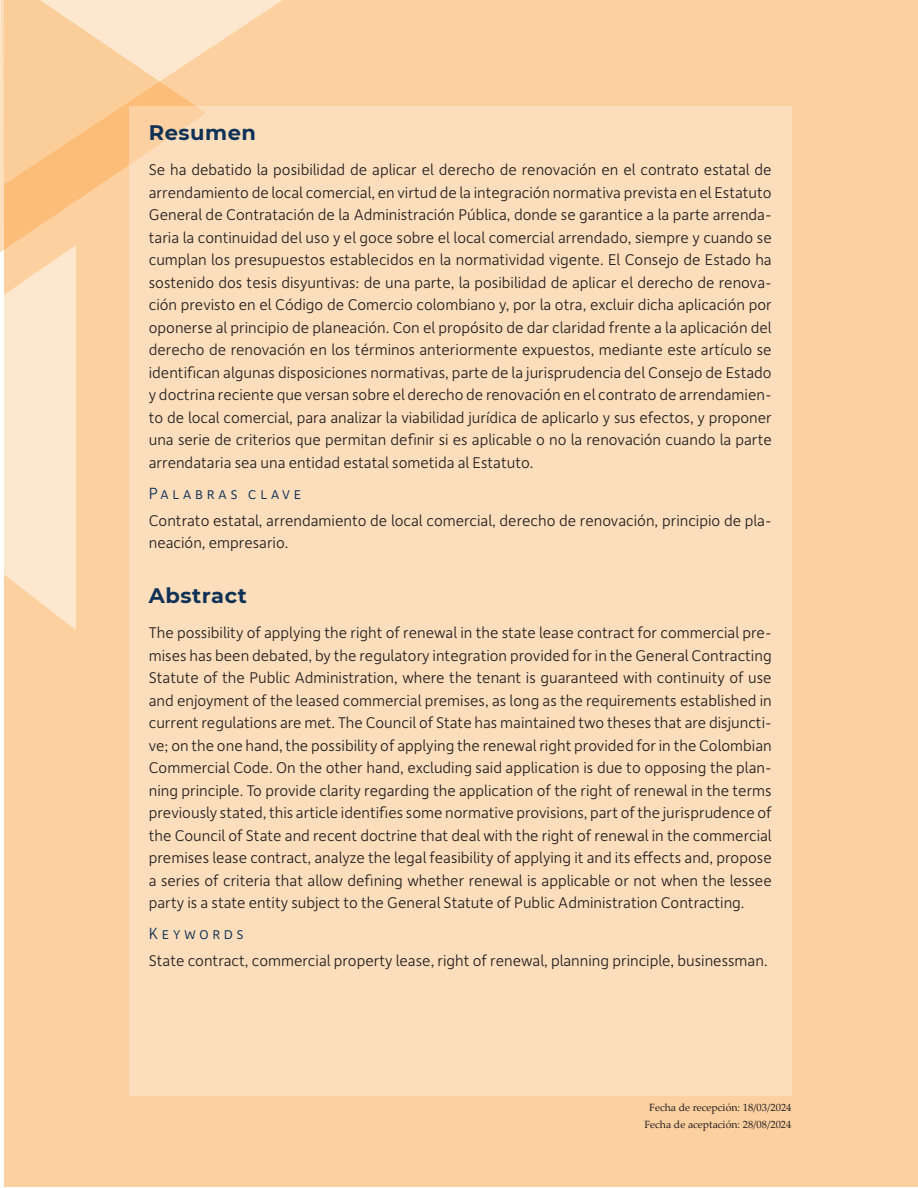
<style>
.page{position:relative;width:918px;height:1188px;background:#fff}
.page>*{position:absolute;margin:0;border:0;box-sizing:border-box;transform-origin:0 0}
.Tit-Resumen-Abstract{font:700 21px "Montserrat";letter-spacing:.025em;color:#0f3156}
.Palabras_clave{font:300 17.25px "Depot New";letter-spacing:.2em;color:#0f3156}
.Resumen{font:300 16.5px/22.5px "Depot New";color:#231f20;text-align:justify}
.Resumen-Ingles{font:300 16.5px/22.5px "Depot New";color:#231f20;text-align:justify}
.Fecha_recepcion-publicacion{font:10.5px "Palatino Linotype";color:#231f20}
</style>
<div class="page">
<div style="left:5px;top:0;width:913px;height:1186px;background:#fdd0a0"></div>
<svg style="left:206px;top:0;width:76px;height:51px"></svg>
<svg style="left:0;top:0;width:206px;height:245px"></svg>
<svg style="left:0;top:245px;width:76px;height:385px"></svg>
<div style="left:129px;top:106px;width:663px;height:990px;background:#fddebc"></div>
<p class="Tit-Resumen-Abstract" style="left:149px;top:118px;width:109px">Resumen</p>
<p class="Resumen" style="left:149px;top:158px;width:625px">Se ha debatido la posibilidad de aplicar el derecho de renovación en el contrato estatal de arrendamiento de local comercial, en virtud de la integración normativa prevista en el Estatuto General de Contratación de la Administración Pública, donde se garantice a la parte arrenda&shy;taria la continuidad del uso y el goce sobre el local comercial arrendado, siempre y cuando se cumplan los presupuestos establecidos en la normatividad vigente. El Consejo de Estado ha sostenido dos tesis disyuntivas: de una parte, la posibilidad de aplicar el derecho de renova&shy;ción previsto en el Código de Comercio colombiano y, por la otra, excluir dicha aplicación por oponerse al principio de planeación. Con el propósito de dar claridad frente a la aplicación del derecho de renovación en los términos anteriormente expuestos, mediante este artículo se identifican algunas disposiciones normativas, parte de la jurisprudencia del Consejo de Estado y doctrina reciente que versan sobre el derecho de renovación en el contrato de arrendamien&shy;to de local comercial, para analizar la viabilidad jurídica de aplicarlo y sus efectos, y proponer una serie de criterios que permitan definir si es aplicable o no la renovación cuando la parte arrendataria sea una entidad estatal sometida al Estatuto.</p>
<p class="Palabras_clave" style="left:149px;top:482px;width:154px">Palabras clave</p>
<p class="Resumen" style="left:149px;top:508px;width:624px">Contrato estatal, arrendamiento de local comercial, derecho de renovación, principio de pla&shy;neación, empresario.</p>
<p class="Tit-Resumen-Abstract" style="left:149px;top:581px;width:100px">Abstract</p>
<p class="Resumen-Ingles" style="left:149px;top:621px;width:624px">The possibility of applying the right of renewal in the state lease contract for commercial pre&shy;mises has been debated, by the regulatory integration provided for in the General Contracting Statute of the Public Administration, where the tenant is guaranteed with continuity of use and enjoyment of the leased commercial premises, as long as the requirements established in current regulations are met. The Council of State has maintained two theses that are disjuncti&shy;ve; on the one hand, the possibility of applying the renewal right provided for in the Colombian Commercial Code. On the other hand, excluding said application is due to opposing the plan&shy;ning principle. To provide clarity regarding the application of the right of renewal in the terms previously stated, this article identifies some normative provisions, part of the jurisprudence of the Council of State and recent doctrine that deal with the right of renewal in the commercial premises lease contract, analyze the legal feasibility of applying it and its effects and, propose a series of criteria that allow defining whether renewal is applicable or not when the lessee party is a state entity subject to the General Statute of Public Administration Contracting.</p>
<p class="Palabras_clave" style="left:149px;top:922px;width:97px">Keywords</p>
<p class="Resumen-Ingles" style="left:149px;top:949px;width:620px">State contract, commercial property lease, right of renewal, planning principle, businessman.</p>
<p class="Fecha_recepcion-publicacion" style="left:649px;top:1100px;width:144px">Fecha de recepción: 18/03/2024</p>
<p class="Fecha_recepcion-publicacion" style="left:644px;top:1117px;width:149px">Fecha de aceptación: 28/08/2024</p>
</div>
